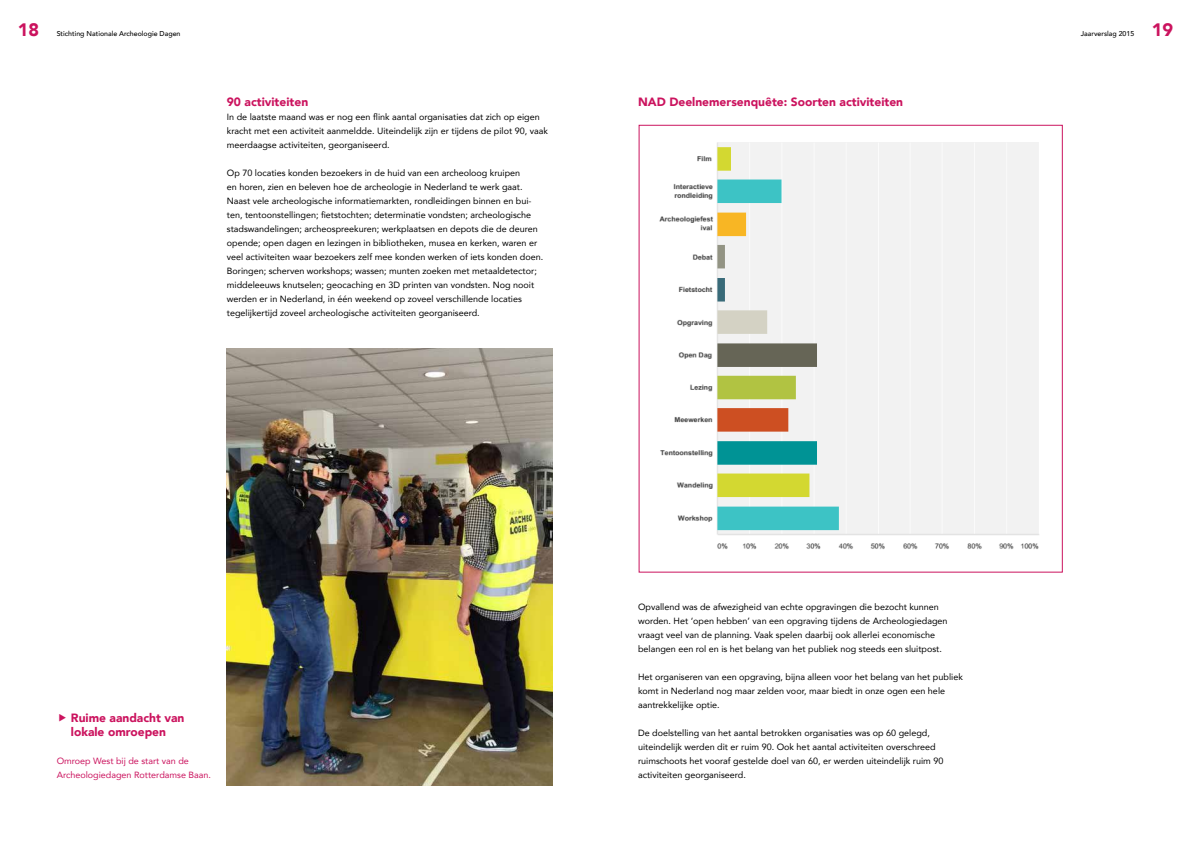
<style>
.page{position:relative;width:1191px;height:842px;background:#fff}
.page>*{position:absolute;margin:0;border:0;box-sizing:border-box;transform-origin:0 0}
.t1{font:900 18px "Avenir";color:#cb135e}
.t2{font:900 12px/14px "Avenir";color:#cb135e}
.t3{font:9px/14px "Avenir";color:#000}
.t4{font:9px/14px "Avenir";color:#cb135e}
.t5{font:500 7px "Avenir";color:#000}
</style>
<div class="page">
<img style="left:659px;top:142px;width:380px;height:407px">
<img style="left:227px;top:349px;width:326px;height:436px">
<h1 class="t1" style="left:18px;top:14px;width:23px">18</h1>
<p class="t5" style="left:57px;top:28px;width:125px">Stichting Nationale Archeologie Dagen</p>
<p class="t5" style="left:1080px;top:28px;width:55px">Jaarverslag 2015</p>
<h1 class="t1" style="left:1152px;top:14px;width:23px">19</h1>
<h2 class="t2" style="left:227px;top:95px;width:83px">90 activiteiten</h2>
<p class="t3" style="left:227px;top:110px;width:322px">In de laatste maand was er nog een flink aantal organisaties dat zich op eigen kracht met een activiteit aanmeldde. Uiteindelijk zijn er tijdens de pilot 90, vaak meerdaagse activiteiten, georganiseerd.</p>
<p class="t3" style="left:227px;top:166px;width:318px">Op 70 locaties konden bezoekers in de huid van een archeoloog kruipen<br>en horen, zien en beleven hoe de archeologie in Nederland te werk gaat.<br>Naast vele archeologische informatiemarkten, rondleidingen binnen en bui&shy;ten, tentoonstellingen; fietstochten; determinatie vondsten; archeologische stadswandelingen; archeospreekuren; werkplaatsen en depots die de deuren opende; open dagen en lezingen in bibliotheken, musea en kerken, waren er veel activiteiten waar bezoekers zelf mee konden werken of iets konden doen.<br>Boringen; scherven workshops; wassen; munten zoeken met metaaldetector; middeleeuws knutselen; geocaching en 3D printen van vondsten. Nog nooit werden er in Nederland, in één weekend op zoveel verschillende locaties tegelijkertijd zoveel archeologische activiteiten georganiseerd.</p>
<h2 class="t2" style="left:638px;top:95px;width:267px">NAD Deelnemersenquête: Soorten activiteiten</h2>
<h2 class="t2" style="left:71px;top:711px;width:115px">Ruime aandacht van lokale omroepen</h2>
<p class="t4" style="left:57px;top:754px;width:156px">Omroep West bij de start van de<br>Archeologiedagen Rotterdamse Baan.</p>
<p class="t3" style="left:638px;top:600px;width:311px">Opvallend was de afwezigheid van echte opgravingen die bezocht kunnen worden. Het ‘open hebben’ van een opgraving tijdens de Archeologiedagen vraagt veel van de planning. Vaak spelen daarbij ook allerlei economische belangen een rol en is het belang van het publiek nog steeds een sluitpost.</p>
<p class="t3" style="left:638px;top:670px;width:326px">Het organiseren van een opgraving, bijna alleen voor het belang van het publiek komt in Nederland nog maar zelden voor, maar biedt in onze ogen een hele aantrekkelijke optie.</p>
<p class="t3" style="left:638px;top:726px;width:307px">De doelstelling van het aantal betrokken organisaties was op 60 gelegd, uiteindelijk werden dit er ruim 90. Ook het aantal activiteiten overschreed ruimschoots het vooraf gestelde doel van 60, er werden uiteindelijk ruim 90 activiteiten georganiseerd.</p>
</div>
